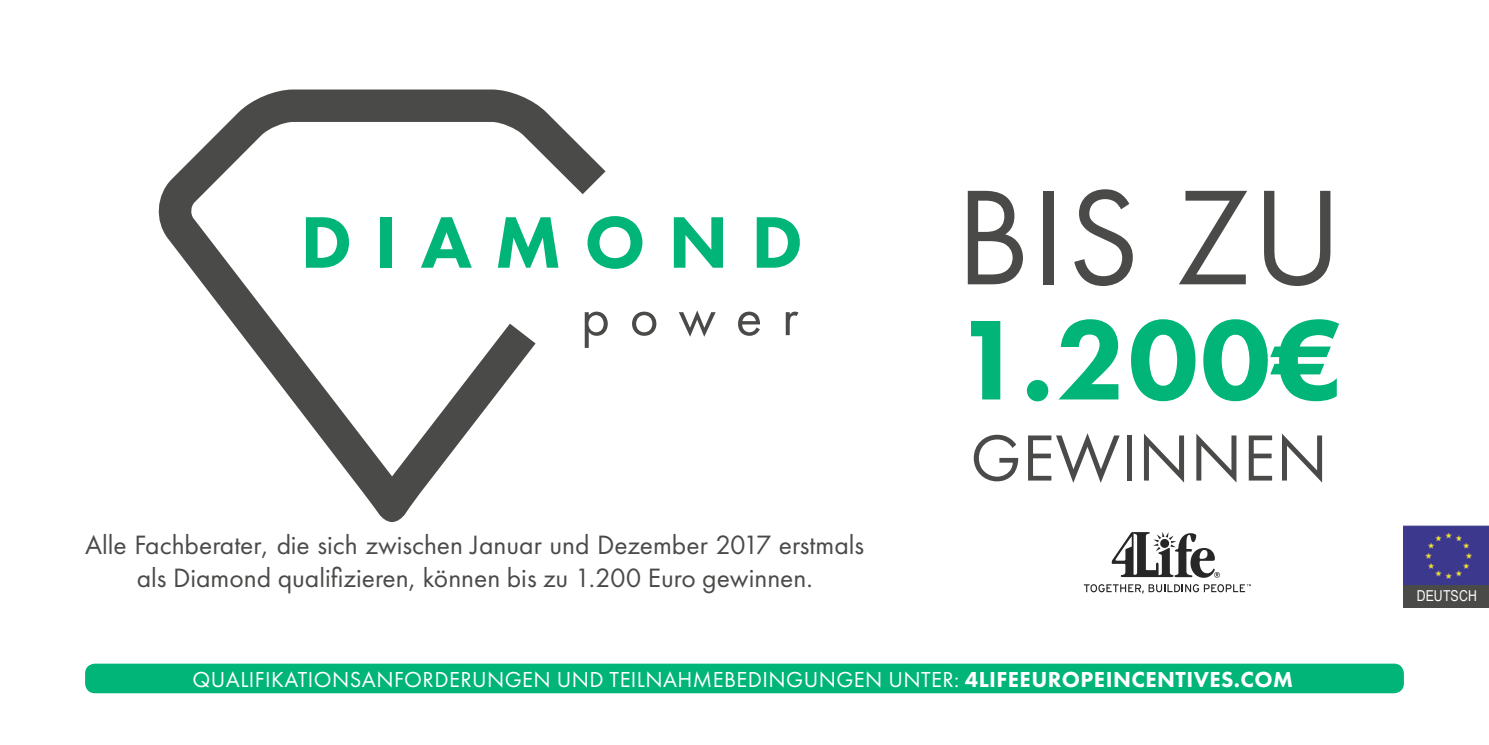
<style>
.page{position:relative;width:1489px;height:745px;background:#fff}
.page>*{position:absolute;margin:0;border:0;box-sizing:border-box;transform-origin:0 0}
.t1{font:140px "Futura PT";color:#4a4a49}
.t2{font:800 117.5px "Futura PT";color:#00b577}
.t3{font:67.5px "Futura PT";letter-spacing:.01em;color:#4a4a49}
.t4{font:27.5px/33px "Futura PT";color:#4a4a49;text-align:center}
.t5{font:22.5px "Futura PT";letter-spacing:.02em;color:#fff}
.t6{font:15px "Arial Narrow";letter-spacing:.01em;color:#fff}
.s1{font-weight:800}
</style>
<div class="page">
<svg style="left:158px;top:89px;width:447px;height:432px"></svg>
<svg style="left:306px;top:217px;width:43px;height:50px"></svg>
<div style="left:380px;top:217px;width:12px;height:50px;background:#00b577"></div>
<svg style="left:421px;top:217px;width:51px;height:50px"></svg>
<svg style="left:498px;top:217px;width:60px;height:50px"></svg>
<svg style="left:587px;top:216px;width:55px;height:53px"></svg>
<svg style="left:673px;top:217px;width:50px;height:50px"></svg>
<svg style="left:756px;top:217px;width:43px;height:50px"></svg>
<svg style="left:584px;top:311px;width:23px;height:36px"></svg>
<svg style="left:632px;top:311px;width:24px;height:24px"></svg>
<svg style="left:679px;top:310px;width:36px;height:26px"></svg>
<svg style="left:738px;top:311px;width:22px;height:24px"></svg>
<svg style="left:785px;top:311px;width:13px;height:24px"></svg>
<svg style="left:1111px;top:532px;width:108px;height:45px"></svg>
<svg style="left:1083px;top:584px;width:167px;height:9px"></svg>
<div style="left:85px;top:663px;width:1318px;height:29px;background:#00b577;border-radius:10px"></div>
<div style="left:1403px;top:583px;width:85px;height:24px;background:#4a4a49"></div>
<img style="left:1403px;top:525px;width:85px;height:59px">
<p class="t4" style="left:85px;top:528px;width:780px">Alle Fachberater, die sich zwischen Januar und Dezember 2017 erstmals als Diamond qualifizieren, können bis zu 1.200 Euro gewinnen.</p>
<p class="t1" style="left:955px;top:154px;width:388px">BIS ZU</p>
<p class="t2" style="left:955px;top:286px;width:389px">1.200€</p>
<p class="t3" style="left:970px;top:417px;width:359px">GEWINNEN</p>
<p class="t5" style="left:193px;top:665px;width:1102px">QUALIFIKATIONSANFORDERUNGEN UND TEILNAHMEBEDINGUNGEN UNTER: <span class="s1">4LIFEEUROPEINCENTIVES.COM</span></p>
<p class="t6" style="left:1416px;top:584px;width:62px">DEUTSCH</p>
</div>
